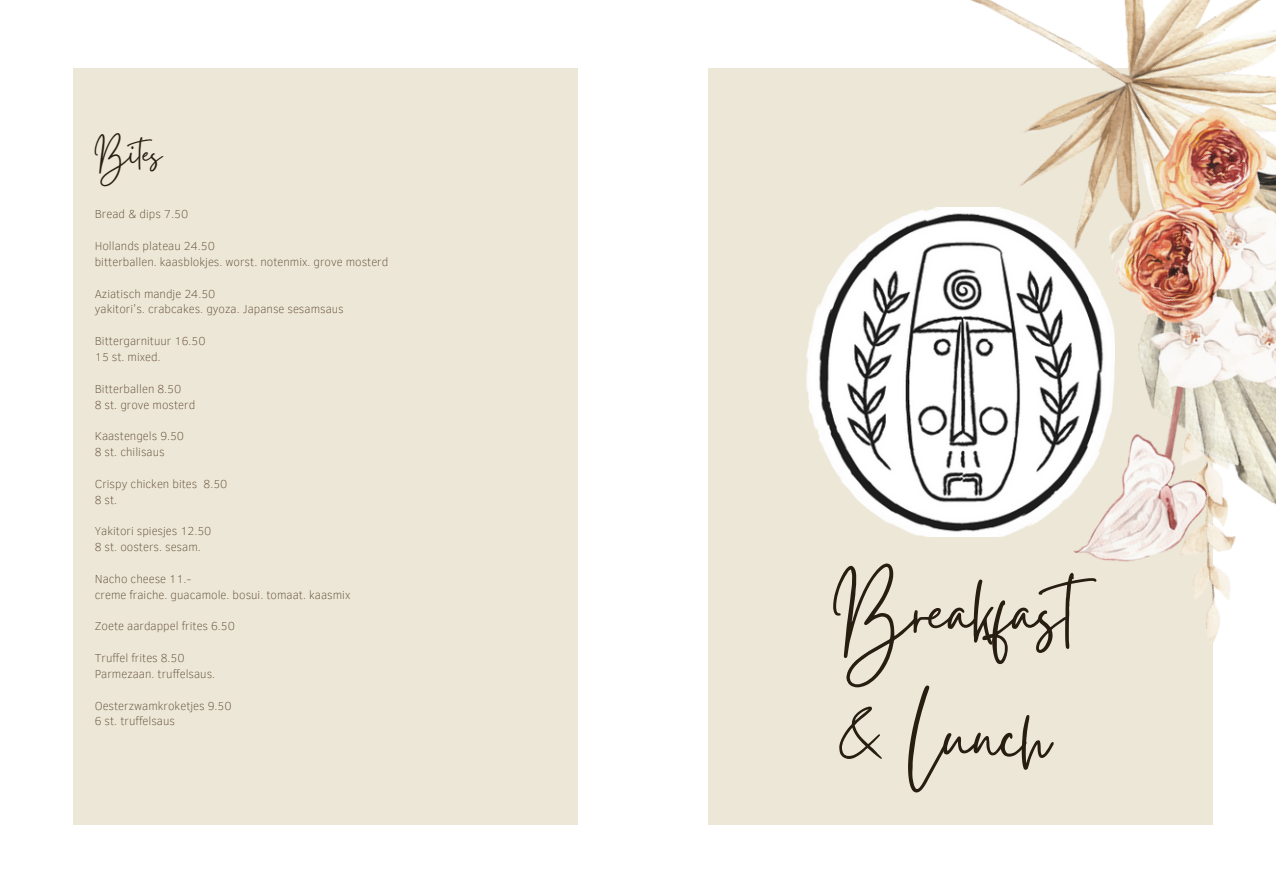
<style>
.page{position:relative;width:1276px;height:894px;background:#fff}
.page>*{position:absolute;margin:0;border:0;box-sizing:border-box;transform-origin:0 0}
.t1{font:89.7px/124.6px "Gistesy";color:#271d11}
.t2{font:38.55px "Gistesy";color:#271d11}
.t3{font:100 11.85px "Clear Sans";color:#574229}
</style>
<div class="page">
<div style="left:74px;top:69px;width:504px;height:755px;background:#ede7d8"></div>
<div style="left:708px;top:69px;width:504px;height:755px;background:#ede7d8"></div>
<img style="left:759px;top:0;width:516px;height:716px">
<p class="t2" style="left:95px;top:127px;width:70px">Bites</p>
<p class="t3" style="left:95px;top:205px;width:95px">Bread &amp; dips 7.50</p>
<p class="t3" style="left:95px;top:237px;width:122px">Hollands plateau 24.50</p>
<p class="t3" style="left:95px;top:253px;width:295px">bitterballen. kaasblokjes. worst. notenmix. grove mosterd</p>
<p class="t3" style="left:95px;top:285px;width:122px">Aziatisch mandje 24.50</p>
<p class="t3" style="left:95px;top:300px;width:250px">yakitori's. crabcakes. gyoza. Japanse sesamsaus</p>
<p class="t3" style="left:95px;top:332px;width:112px">Bittergarnituur 16.50</p>
<p class="t3" style="left:95px;top:348px;width:67px">15 st. mixed.</p>
<p class="t3" style="left:95px;top:380px;width:88px">Bitterballen 8.50</p>
<p class="t3" style="left:95px;top:395px;width:102px">8 st. grove mosterd</p>
<p class="t3" style="left:95px;top:427px;width:91px">Kaastengels 9.50</p>
<p class="t3" style="left:95px;top:443px;width:71px">8 st. chilisaus</p>
<p class="t3" style="left:95px;top:475px;width:134px">Crispy chicken bites 8.50</p>
<p class="t3" style="left:95px;top:490px;width:24px">8 st.</p>
<p class="t3" style="left:95px;top:522px;width:118px">Yakitori spiesjes 12.50</p>
<p class="t3" style="left:95px;top:538px;width:107px">8 st. oosters. sesam.</p>
<p class="t3" style="left:95px;top:570px;width:98px">Nacho cheese 11.-</p>
<p class="t3" style="left:95px;top:585px;width:257px">creme fraiche. guacamole. bosui. tomaat. kaasmix</p>
<p class="t3" style="left:95px;top:617px;width:142px">Zoete aardappel frites 6.50</p>
<p class="t3" style="left:95px;top:649px;width:91px">Truffel frites 8.50</p>
<p class="t3" style="left:95px;top:665px;width:122px">Parmezaan. truffelsaus.</p>
<p class="t3" style="left:95px;top:696px;width:138px">Oesterzwamkroketjes 9.50</p>
<p class="t3" style="left:95px;top:712px;width:82px">6 st. truffelsaus</p>
<p class="t1" style="left:833px;top:539px;width:290px">Breakfast &amp; Lunch</p>
</div>
